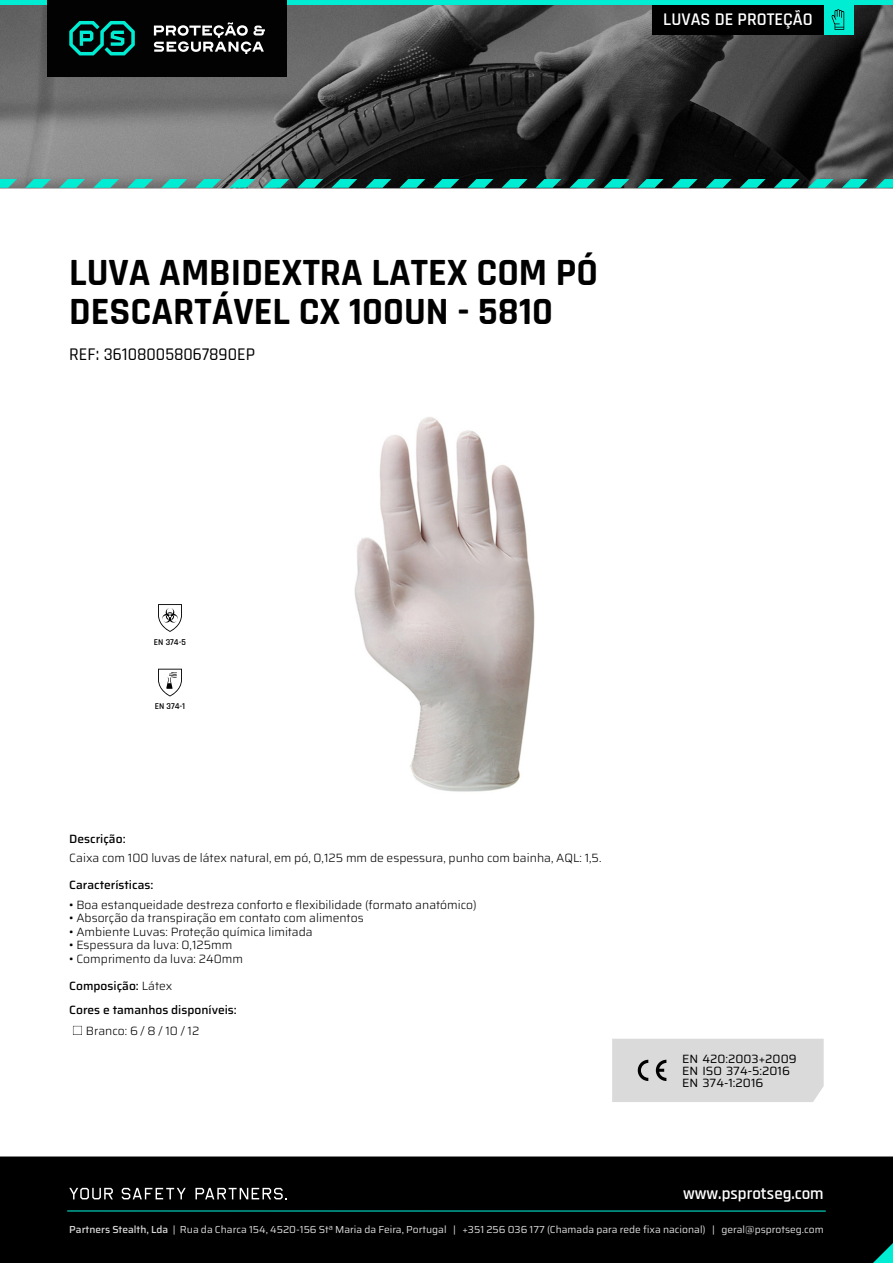
<style>
.page{position:relative;width:893px;height:1263px;background:#fff}
.page>*{position:absolute;margin:0;border:0;box-sizing:border-box;transform-origin:0 0}
.t1{font:700 39px/39px "Rajdhani";color:#000}
.t2{font:500 18px "Rajdhani";color:#000}
.t3{font:600 18px "Rajdhani";color:#fff}
.t4{font:600 16.95px "Rajdhani";color:#fff}
.t5{font:300 12px "Saira";color:#000}
.t6{font:500 12px/24px "Saira";color:#000}
.t7{font:12px/12px "Saira";color:#000}
.t8{font:10.2px "Saira";color:#dadada}
.t9{font:600 9px "Rajdhani";color:#000}
.s1{font-weight:300}
.s2{font-weight:500}
</style>
<div class="page">
<img style="left:0;top:5px;width:893px;height:183px">
<div style="left:0;top:1156px;width:893px;height:107px;background:#000"></div>
<svg style="left:69px;top:1188px;width:44px;height:11px"></svg>
<svg style="left:122px;top:1188px;width:64px;height:11px"></svg>
<svg style="left:195px;top:1188px;width:92px;height:11px"></svg>
<hr style="left:67px;top:1210px;width:759px;height:1px;background:#00edd4">
<div style="left:612px;top:1039px;width:212px;height:63px;background:#dadada"></div>
<div style="left:0;top:0;width:893px;height:5px;background:#00edd4"></div>
<div style="left:47px;top:0;width:240px;height:76px;background:#020202"></div>
<svg style="left:154px;top:22px;width:111px;height:32px"></svg>
<svg style="left:69px;top:21px;width:66px;height:34px"></svg>
<div style="left:652px;top:5px;width:172px;height:29px;background:#000"></div>
<div style="left:824px;top:5px;width:29px;height:29px;background:#00edd4"></div>
<svg style="left:831px;top:9px;width:13px;height:21px"></svg>
<svg style="left:873px;top:1243px;width:20px;height:20px"></svg>
<svg style="left:0;top:179px;width:17px;height:9px"></svg>
<svg style="left:263px;top:179px;width:26px;height:9px"></svg>
<svg style="left:536px;top:179px;width:25px;height:9px"></svg>
<svg style="left:740px;top:179px;width:26px;height:9px"></svg>
<svg style="left:127px;top:179px;width:26px;height:9px"></svg>
<svg style="left:399px;top:179px;width:26px;height:9px"></svg>
<svg style="left:672px;top:179px;width:26px;height:9px"></svg>
<svg style="left:876px;top:179px;width:17px;height:9px"></svg>
<svg style="left:59px;top:179px;width:26px;height:9px"></svg>
<svg style="left:331px;top:179px;width:26px;height:9px"></svg>
<svg style="left:604px;top:179px;width:25px;height:9px"></svg>
<svg style="left:808px;top:179px;width:26px;height:9px"></svg>
<svg style="left:195px;top:179px;width:26px;height:9px"></svg>
<svg style="left:468px;top:179px;width:25px;height:9px"></svg>
<svg style="left:25px;top:179px;width:26px;height:9px"></svg>
<svg style="left:297px;top:179px;width:26px;height:9px"></svg>
<svg style="left:570px;top:179px;width:25px;height:9px"></svg>
<svg style="left:774px;top:179px;width:26px;height:9px"></svg>
<svg style="left:161px;top:179px;width:26px;height:9px"></svg>
<svg style="left:434px;top:179px;width:25px;height:9px"></svg>
<svg style="left:706px;top:179px;width:26px;height:9px"></svg>
<svg style="left:93px;top:179px;width:26px;height:9px"></svg>
<svg style="left:365px;top:179px;width:26px;height:9px"></svg>
<svg style="left:638px;top:179px;width:25px;height:9px"></svg>
<svg style="left:842px;top:179px;width:26px;height:9px"></svg>
<svg style="left:229px;top:179px;width:26px;height:9px"></svg>
<svg style="left:502px;top:179px;width:25px;height:9px"></svg>
<svg style="left:73px;top:1026px;width:9px;height:9px"></svg>
<svg style="left:158px;top:669px;width:24px;height:27px"></svg>
<svg style="left:158px;top:604px;width:24px;height:28px"></svg>
<img style="left:354px;top:417px;width:181px;height:375px">
<h2 class="t3" style="left:663px;top:8px;width:151px">LUVAS DE PROTEÇÃO</h2>
<h1 class="t1" style="left:69px;top:254px;width:530px">LUVA AMBIDEXTRA LATEX COM PÓ<br>DESCARTÁVEL CX 100UN - 5810</h1>
<h2 class="t2" style="left:69px;top:343px;width:187px">REF: 361080058067890EP</h2>
<p class="t9" style="left:154px;top:636px;width:34px">EN 374-5</p>
<p class="t9" style="left:155px;top:701px;width:32px">EN 374-1</p>
<p class="t6" style="left:69px;top:826px;width:58px">Descrição:</p>
<p class="t5" style="left:69px;top:848px;width:534px">Caixa com 100 luvas de látex natural, em pó, 0,125 mm de espessura, punho com bainha, AQL: 1,5.</p>
<p class="t6" style="left:69px;top:873px;width:86px">Características:</p>
<p class="t5" style="left:69px;top:895px;width:409px">• Boa estanqueidade destreza conforto e flexibilidade (formato anatómico)</p>
<p class="t5" style="left:69px;top:908px;width:296px">• Absorção da transpiração em contato com alimentos</p>
<p class="t5" style="left:69px;top:922px;width:245px">• Ambiente Luvas: Proteção química limitada</p>
<p class="t5" style="left:69px;top:935px;width:165px">• Espessura da luva: 0,125mm</p>
<p class="t5" style="left:69px;top:949px;width:175px">• Comprimento da luva: 240mm</p>
<p class="t6" style="left:69px;top:973px;width:169px">Composição: <span class="s1">Látex<br></span>Cores e tamanhos disponíveis:</p>
<p class="t5" style="left:86px;top:1021px;width:115px">Branco: 6 / 8 / 10 / 12</p>
<p class="t7" style="left:682px;top:1053px;width:116px">EN 420:2003+2009<br>EN ISO 374-5:2016<br>EN 374-1:2016</p>
<h3 class="t4" style="left:683px;top:1183px;width:142px">www.psprotseg.com</h3>
<p class="t8" style="left:69px;top:1221px;width:756px"><span class="s2">Partners Stealth, Lda</span> | Rua da Charca 154, 4520-156 Stª Maria da Feira, Portugal | +351 256 036 177 (Chamada para rede fixa nacional) | geral@psprotseg.com</p>
</div>
